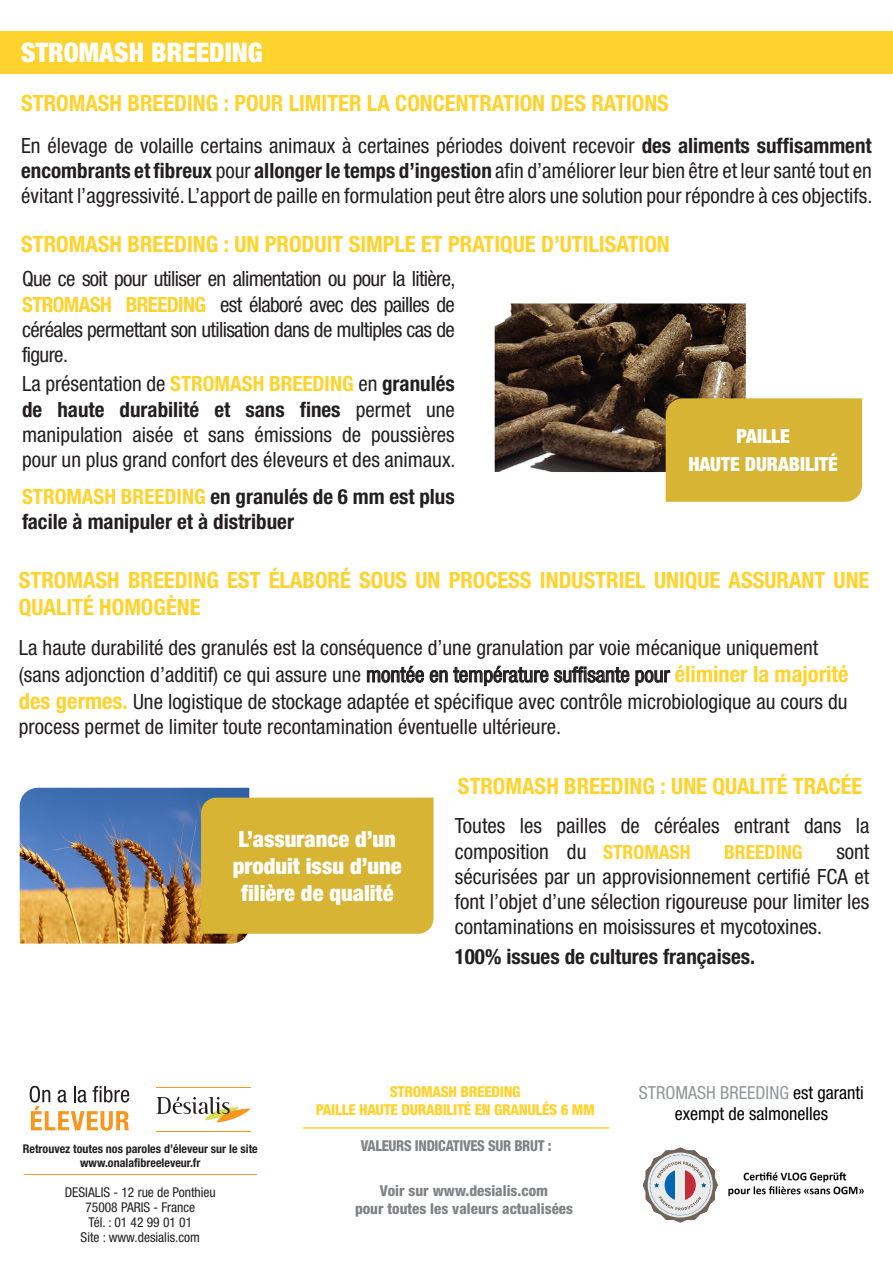
<style>
.page{position:relative;width:893px;height:1263px;background:#fff}
.page>*{position:absolute;margin:0;border:0;box-sizing:border-box;transform-origin:0 0}
.Titre_verso{font:900 condensed 27px "Helvetica Neue LT Std";color:#fff}
.petit_texte_atout{font:700 condensed 22.5px/27px "Helvetica Neue LT Std";color:#ffd22c}
.Texte_blanc_pavé_ima{font:900 condensed 22.5px/27px "Helvetica Neue LT Std";color:#fff;text-align:center}
.t1{font:condensed 21px/25.2px "Helvetica Neue LT Std";color:#231f20;text-align:justify}
.t2{font:700 condensed 21px/25.2px "Helvetica Neue LT Std";color:#231f20}
.Texte_blanc_pavé_ima-2{font:900 condensed 19.5px "Helvetica Neue LT Std";color:#fff}
.t3{font:700 condensed 19.5px "Helvetica Neue LT Std";color:#ffd22c}
.Texte_besoin_éleveur{font:condensed 18px/21px "Helvetica Neue LT Std";color:#000;text-align:center}
.t4{font:800 condensed 15px/18px "Helvetica Neue LT Std";color:#808285;text-align:center}
.Titre_valeur_bas_ver{font:800 condensed 15px "Helvetica Neue LT Std";letter-spacing:-.02em;color:#ffd22c}
.t5{font:800 condensed 15px "Helvetica Neue LT Std";letter-spacing:-.02em;color:#808285;scale:.95 1}
.Bloc_adresse{font:condensed 13.5px "Helvetica Neue LT Std";color:#231f20}
.Texte_présentation_o{font:700 condensed 12px/14.4px "Helvetica Neue LT Std";color:#231f20;text-align:center}
.s1{font-weight:700}
.s2{font-weight:700;color:#ffd22c}
.s3{color:#ffd22c}
.s4{font-weight:700;font-size:22.5px;color:#ffd22c}
.s5{font-weight:700;font-size:19.5px;color:#ffd22c}
.s6{color:#939598}
</style>
<div class="page">
<hr style="left:303px;top:1127px;width:306px;height:2px;background:#ffd22c">
<div style="left:0;top:31px;width:893px;height:42px;background:#fed32e"></div>
<img style="left:495px;top:303px;width:251px;height:169px">
<div style="left:666px;top:398px;width:196px;height:104px;background:#d7b433"></div>
<img style="left:20px;top:788px;width:229px;height:156px">
<div style="left:201px;top:798px;width:233px;height:136px;background:#d7b433"></div>
<div style="left:218px;top:824px;width:199px;height:83px;background:#d7b433"></div>
<svg style="left:30px;top:1086px;width:99px;height:45px"></svg>
<hr style="left:157px;top:1131px;width:94px;height:1px;background:#f7971d">
<hr style="left:157px;top:1087px;width:94px;height:1px;background:#f7971d">
<svg style="left:156px;top:1097px;width:95px;height:26px"></svg>
<hr style="left:24px;top:1174px;width:233px;height:1px;background:#f79831">
<img style="left:728px;top:1172px;width:136px;height:25px">
<svg style="left:643px;top:1147px;width:75px;height:75px"></svg>
<p class="Titre_verso" style="left:21px;top:35px;width:243px">STROMASH BREEDING</p>
<p class="petit_texte_atout" style="left:21px;top:89px;width:649px">STROMASH BREEDING : POUR LIMITER LA CONCENTRATION DES RATIONS</p>
<p class="t1" style="left:21px;top:133px;width:853px">En élevage de volaille certains animaux à certaines périodes doivent recevoir <span class="s1">des aliments suffisamment encombrants et fibreux</span> pour <span class="s1">allonger le temps d’ingestion</span> afin d’améliorer leur bien être et leur santé tout en évitant l’aggressivité. L’apport de paille en formulation peut être alors une solution pour répondre à ces objectifs.</p>
<p class="petit_texte_atout" style="left:21px;top:230px;width:650px">STROMASH BREEDING : UN PRODUIT SIMPLE ET PRATIQUE D’UTILISATION</p>
<p class="t1" style="left:22px;top:266px;width:435px">Que ce soit pour utiliser en alimentation ou pour la litière, <span class="s2">STROMASH BREEDING</span> est élaboré avec des pailles de céréales permettant son utilisation dans de multiples cas de figure.</p>
<p class="t1" style="left:22px;top:371px;width:435px">La présentation de <span class="s2">STROMASH BREEDING</span> en <span class="s1">granulés de haute durabilité et sans fines</span> permet une manipulation aisée et sans émissions de poussières pour un plus grand confort des éleveurs et des animaux.</p>
<p class="t2" style="left:22px;top:484px;width:434px"><span class="s3">STROMASH BREEDING</span> en granulés de 6 mm est plus facile à manipuler et à distribuer</p>
<p class="Texte_blanc_pavé_ima-2" style="left:736px;top:424px;width:55px">PAILLE</p>
<p class="Texte_blanc_pavé_ima-2" style="left:688px;top:452px;width:151px">HAUTE DURABILITÉ</p>
<p class="petit_texte_atout" style="left:19px;top:566px;width:852px">STROMASH BREEDING EST ÉLABORÉ SOUS UN PROCESS INDUSTRIEL UNIQUE ASSURANT UNE<br>QUALITÉ HOMOGÈNE</p>
<p class="t1" style="left:19px;top:634px;width:831px;line-height:26.4px;text-align:left">La haute durabilité des granulés est la conséquence d’une granulation par voie mécanique uniquement (sans adjonction d’additif) ce qui assure une montée en température suffisante pour <span class="s4">éliminer la majorité des germes.</span> Une logistique de stockage adaptée et spécifique avec contrôle microbiologique au cours du process permet de limiter toute recontamination éventuelle ultérieure.</p>
<p class="petit_texte_atout" style="left:458px;top:772px;width:406px">STROMASH BREEDING : UNE QUALITÉ TRACÉE</p>
<p class="Texte_blanc_pavé_ima" style="left:233px;top:825px;width:170px">L’assurance d’un produit issu d’une filière de qualité</p>
<p class="t1" style="left:455px;top:813px;width:416px">Toutes les pailles de céréales entrant dans la composition du <span class="s5">STROMASH</span></p>
<p class="t1" style="left:455px;top:838px;width:416px;text-indent:382px">sont sécurisées par un approvisionnement certifié FCA et font l’objet d’une sélection rigoureuse pour limiter les contaminations en moisissures et mycotoxines.</p>
<p class="t2" style="left:455px;top:943px;width:302px">100% issues de cultures françaises.</p>
<p class="t3" style="left:724px;top:840px;width:80px">BREEDING</p>
<p class="Texte_présentation_o" style="left:23px;top:1141px;width:236px">Retrouvez toutes nos paroles d’éleveur sur le site www.onalafibreeleveur.fr</p>
<p class="Bloc_adresse" style="left:65px;top:1184px;width:153px">DESIALIS - 12 rue de Ponthieu</p>
<p class="Bloc_adresse" style="left:85px;top:1199px;width:111px">75008 PARIS - France</p>
<p class="Bloc_adresse" style="left:88px;top:1214px;width:105px">Tél. : 01 42 99 01 01</p>
<p class="Bloc_adresse" style="left:81px;top:1229px;width:121px">Site : www.desialis.com</p>
<p class="Titre_valeur_bas_ver" style="left:390px;top:1082px;width:132px">STROMASH BREEDING</p>
<p class="Titre_valeur_bas_ver" style="left:316px;top:1100px;width:281px">PAILLE HAUTE DURABILITÉ EN GRANULÉS 6 MM</p>
<p class="t5" style="left:361px;top:1136px;width:202px">VALEURS INDICATIVES SUR BRUT :</p>
<p class="t4" style="left:355px;top:1181px;width:220px">Voir sur www.desialis.com<br>pour toutes les valeurs actualisées</p>
<p class="Texte_besoin_éleveur" style="left:639px;top:1082px;width:226px"><span class="s6">STROMASH BREEDING</span> est garanti exempt de salmonelles</p>
</div>
